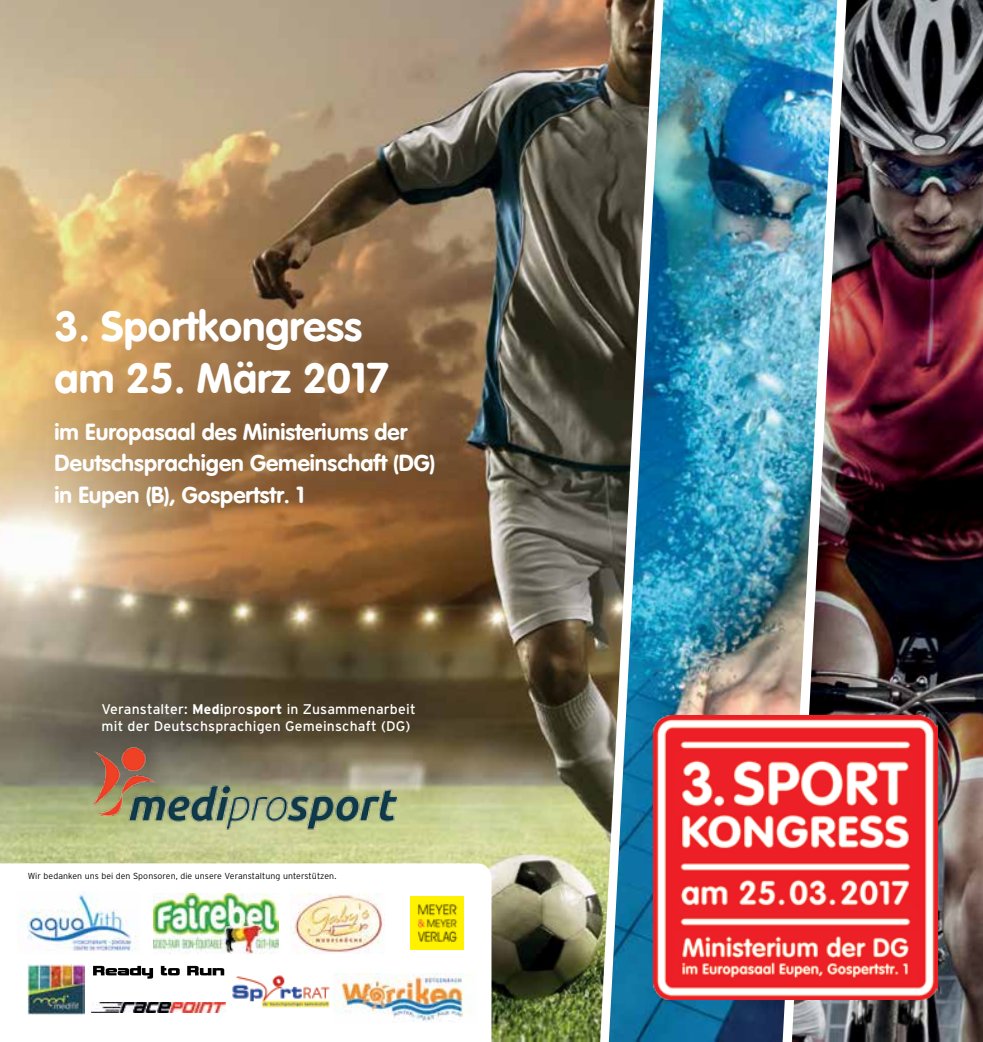
<style>
.page{position:relative;width:983px;height:1042px;background:#fff}
.page>*{position:absolute;margin:0;border:0;box-sizing:border-box;transform-origin:0 0}
.t1{font:42px/52.5px "VAG Rounded Bold";color:#fff}
.t2{font:22.75px/31.5px "VAG Rounded Bold";color:#fff}
.t3{font:14px/16.8px "Interstate";letter-spacing:.015em;color:#fff}
.t4{font:300 8.75px "Interstate";letter-spacing:.01em;color:#000}
.s1{font-weight:700}
</style>
<div class="page">
<img style="left:0;top:0;width:608px;height:1042px">
<img style="left:608px;top:0;width:183px;height:1042px">
<img style="left:791px;top:0;width:191px;height:1042px">
<svg style="left:0;top:863px;width:491px;height:179px"></svg>
<img style="left:653px;top:715px;width:283px;height:284px">
<img style="left:290px;top:893px;width:95px;height:60px">
<img style="left:334px;top:973px;width:144px;height:49px">
<img style="left:17px;top:891px;width:124px;height:63px">
<img style="left:153px;top:894px;width:126px;height:59px">
<img style="left:28px;top:964px;width:56px;height:50px">
<img style="left:92px;top:1002px;width:133px;height:10px">
<img style="left:410px;top:896px;width:53px;height:53px">
<img style="left:232px;top:974px;width:98px;height:34px">
<img style="left:84px;top:734px;width:321px;height:108px">
<svg style="left:93px;top:966px;width:60px;height:12px"></svg>
<svg style="left:161px;top:966px;width:19px;height:9px"></svg>
<svg style="left:187px;top:966px;width:37px;height:9px"></svg>
<h1 class="t1" style="left:55px;top:299px;width:336px">3. Sportkongress am 25. März 2017</h1>
<p class="t2" style="left:55px;top:416px;width:382px">im Europasaal des Ministeriums der<br>Deutschsprachigen Gemeinschaft (DG) in Eupen (B), Gospertstr. 1</p>
<p class="t3" style="left:101px;top:701px;width:315px">Veranstalter: <span class="s1">Medi</span>pro<span class="s1">sport</span> in Zusammenarbeit mit der Deutschsprachigen Gemeinschaft (DG)</p>
<p class="t4" style="left:28px;top:870px;width:310px">Wir bedanken uns bei den Sponsoren, die unsere Veranstaltung unterstützen.</p>
</div>
